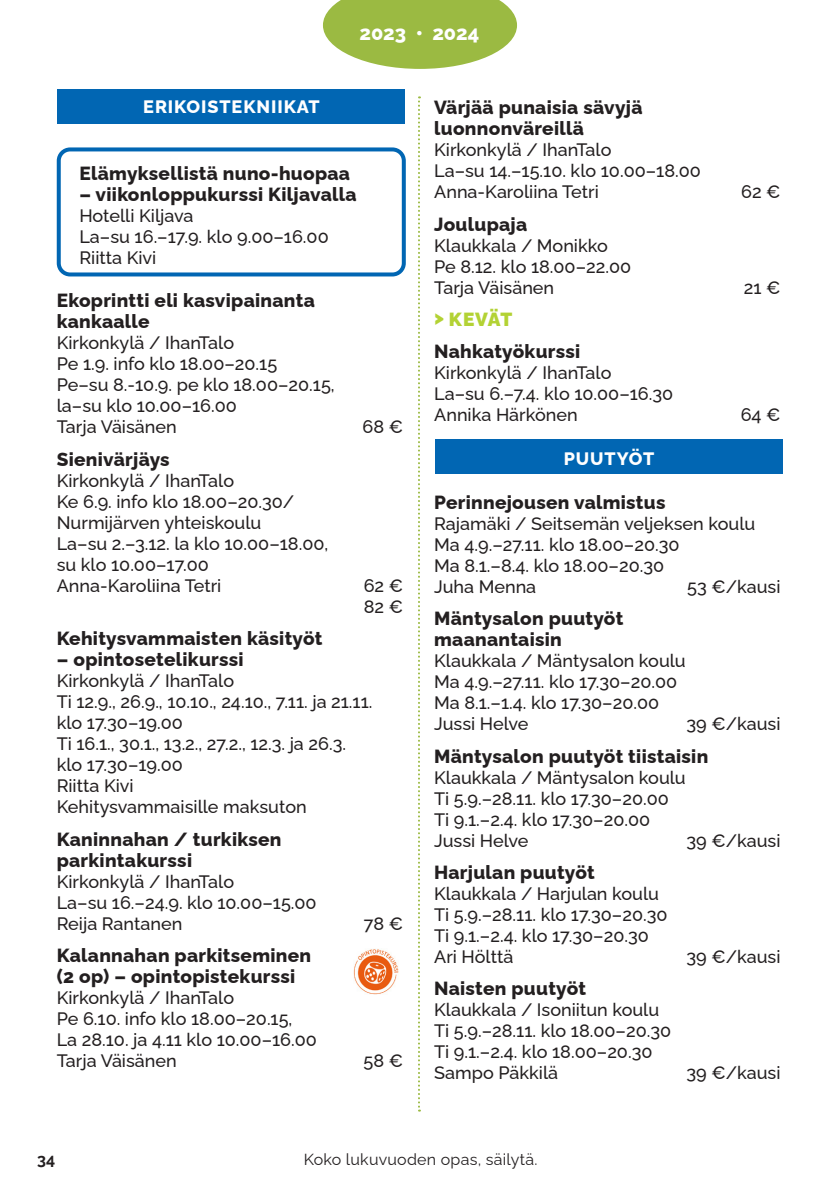
<style>
.page{position:relative;width:840px;height:1191px;background:#fff}
.page>*{position:absolute;margin:0;border:0;box-sizing:border-box;transform-origin:0 0}
.t1{font:800 20px "Raleway";color:#fff}
.Kurssin_nimi{font:800 19px/21px "Raleway";letter-spacing:.015em;color:#231f20}
.Kurssin_nimi-2{font:900 19px "Raleway";letter-spacing:.02em;color:#b3d234}
.Aika{font:500 18px/21px "Raleway";color:#231f20}
.Kurssin_vetäjä{font:500 18px/21px "Raleway";color:#231f20}
.Paikka{font:500 18px "Raleway";color:#231f20}
.PIKKU_VÄLIOTSIKKO_YL{font:800 18px "Raleway";letter-spacing:.05em;color:#fff}
.t2{font:16px "Raleway";letter-spacing:.015em;color:#231f20}
.t3{font:700 16px "Raleway";color:#231f20}
</style>
<div class="page">
<svg style="left:323px;top:0;width:193px;height:69px;background:#aac45f"></svg>
<svg style="left:418px;top:96px;width:2px;height:1015px"></svg>
<div style="left:57px;top:89px;width:347px;height:34px;background:#0166b3"></div>
<div style="left:435px;top:439px;width:347px;height:34px;background:#0166b3"></div>
<img style="left:353px;top:949px;width:45px;height:45px">
<div style="left:57px;top:147px;width:348px;height:129px;border:4px solid #0166b3;border-radius:11px"></div>
<p class="t1" style="left:359px;top:16px;width:121px">2023 • 2024</p>
<p class="PIKKU_VÄLIOTSIKKO_YL" style="left:143px;top:93px;width:178px">ERIKOISTEKNIIKAT</p>
<p class="Kurssin_nimi" style="left:79px;top:160px;width:272px">Elämyksellistä nuno-huopaa</p>
<p class="Kurssin_nimi" style="left:79px;top:181px;width:278px">– viikonloppukurssi Kiljavalla</p>
<p class="Paikka" style="left:79px;top:201px;width:116px">Hotelli Kiljava</p>
<p class="Aika" style="left:79px;top:224px;width:251px">La–su 16.–17.9. klo 9.00–16.00</p>
<p class="Kurssin_vetäjä" style="left:79px;top:245px;width:78px">Riitta Kivi</p>
<p class="Kurssin_nimi" style="left:57px;top:288px;width:259px">Ekoprintti eli kasvipainanta kankaalle</p>
<p class="Paikka" style="left:57px;top:329px;width:179px">Kirkonkylä / IhanTalo</p>
<p class="Aika" style="left:57px;top:351px;width:222px">Pe 1.9. info klo 18.00–20.15</p>
<p class="Aika" style="left:57px;top:372px;width:279px">Pe–su 8.-10.9. pe klo 18.00–20.15, la–su klo 10.00–16.00</p>
<p class="Kurssin_vetäjä" style="left:57px;top:414px;width:121px">Tarja Väisänen</p>
<p class="Kurssin_vetäjä" style="left:362px;top:414px;width:42px">68 €</p>
<p class="Kurssin_nimi" style="left:57px;top:446px;width:114px">Sienivärjäys</p>
<p class="Kurssin_vetäjä" style="left:57px;top:468px;width:179px">Kirkonkylä / IhanTalo</p>
<p class="Kurssin_vetäjä" style="left:57px;top:489px;width:239px">Ke 6.9. info klo 18.00–20.30/<br>Nurmijärven yhteiskoulu</p>
<p class="Kurssin_vetäjä" style="left:57px;top:531px;width:273px">La–su 2.–3.12. la klo 10.00–18.00, su klo 10.00–17.00</p>
<p class="Kurssin_vetäjä" style="left:57px;top:573px;width:166px">Anna-Karoliina Tetri</p>
<p class="Kurssin_vetäjä" style="left:363px;top:573px;width:41px">62 €</p>
<p class="Kurssin_vetäjä" style="left:363px;top:594px;width:41px">82 €</p>
<p class="Kurssin_nimi" style="left:57px;top:626px;width:267px">Kehitysvammaisten käsityöt</p>
<p class="Kurssin_nimi" style="left:57px;top:647px;width:188px">– opintosetelikurssi</p>
<p class="Paikka" style="left:57px;top:666px;width:179px">Kirkonkylä / IhanTalo</p>
<p class="Aika" style="left:57px;top:689px;width:317px">Ti 12.9., 26.9., 10.10., 24.10., 7.11. ja 21.11. klo 17.30–19.00</p>
<p class="Aika" style="left:57px;top:731px;width:291px">Ti 16.1., 30.1., 13.2., 27.2., 12.3. ja 26.3.</p>
<p class="Aika" style="left:57px;top:752px;width:128px">klo 17.30–19.00</p>
<p class="Kurssin_vetäjä" style="left:57px;top:773px;width:78px">Riitta Kivi</p>
<p class="Kurssin_vetäjä" style="left:57px;top:794px;width:251px">Kehitysvammaisille maksuton</p>
<p class="Kurssin_nimi" style="left:57px;top:826px;width:226px">Kaninnahan / turkiksen parkintakurssi</p>
<p class="Paikka" style="left:57px;top:867px;width:179px">Kirkonkylä / IhanTalo</p>
<p class="Aika" style="left:57px;top:889px;width:261px">La–su 16.–24.9. klo 10.00–15.00</p>
<p class="Kurssin_vetäjä" style="left:57px;top:910px;width:127px">Reija Rantanen</p>
<p class="Kurssin_vetäjä" style="left:363px;top:910px;width:41px">78 €</p>
<p class="Kurssin_nimi" style="left:57px;top:942px;width:256px">Kalannahan parkitseminen (2 op) – opintopistekurssi</p>
<p class="Paikka" style="left:57px;top:983px;width:179px">Kirkonkylä / IhanTalo</p>
<p class="Aika" style="left:57px;top:1006px;width:237px">Pe 6.10. info klo 18.00–20.15,</p>
<p class="Aika" style="left:57px;top:1027px;width:261px">La 28.10. ja 4.11 klo 10.00–16.00</p>
<p class="Kurssin_vetäjä" style="left:57px;top:1048px;width:121px">Tarja Väisänen</p>
<p class="Kurssin_vetäjä" style="left:363px;top:1048px;width:41px">58 €</p>
<p class="Kurssin_nimi" style="left:434px;top:95px;width:210px">Värjää punaisia sävyjä luonnonväreillä</p>
<p class="Paikka" style="left:434px;top:136px;width:179px">Kirkonkylä / IhanTalo</p>
<p class="Aika" style="left:434px;top:158px;width:268px">La–su 14.–15.10. klo 10.00–18.00</p>
<p class="Kurssin_vetäjä" style="left:434px;top:179px;width:166px">Anna-Karoliina Tetri</p>
<p class="Kurssin_vetäjä" style="left:740px;top:179px;width:41px">62 €</p>
<p class="Kurssin_nimi" style="left:434px;top:211px;width:94px">Joulupaja</p>
<p class="Paikka" style="left:434px;top:231px;width:175px">Klaukkala / Monikko</p>
<p class="Aika" style="left:434px;top:254px;width:198px">Pe 8.12. klo 18.00–22.00</p>
<p class="Kurssin_vetäjä" style="left:434px;top:275px;width:121px">Tarja Väisänen</p>
<p class="Kurssin_vetäjä" style="left:743px;top:275px;width:38px">21 €</p>
<p class="Kurssin_nimi-2" style="left:434px;top:304px;width:79px">&gt; KEVÄT</p>
<p class="Kurssin_nimi" style="left:434px;top:339px;width:148px">Nahkatyökurssi</p>
<p class="Paikka" style="left:434px;top:359px;width:179px">Kirkonkylä / IhanTalo</p>
<p class="Aika" style="left:434px;top:381px;width:240px">La–su 6.–7.4. klo 10.00–16.30</p>
<p class="Kurssin_vetäjä" style="left:434px;top:402px;width:145px">Annika Härkönen</p>
<p class="Kurssin_vetäjä" style="left:740px;top:402px;width:41px">64 €</p>
<p class="PIKKU_VÄLIOTSIKKO_YL" style="left:563px;top:444px;width:92px">PUUTYÖT</p>
<p class="Kurssin_nimi" style="left:434px;top:489px;width:233px">Perinnejousen valmistus</p>
<p class="Aika" style="left:434px;top:511px;width:322px">Rajamäki / Seitsemän veljeksen koulu<br>Ma 4.9.–27.11. klo 18.00–20.30</p>
<p class="Aika" style="left:434px;top:553px;width:231px">Ma 8.1.–8.4. klo 18.00–20.30</p>
<p class="Kurssin_vetäjä" style="left:434px;top:574px;width:103px">Juha Menna</p>
<p class="Kurssin_vetäjä" style="left:686px;top:574px;width:95px">53 €/kausi</p>
<p class="Kurssin_nimi" style="left:434px;top:606px;width:190px">Mäntysalon puutyöt maanantaisin</p>
<p class="Paikka" style="left:434px;top:646px;width:253px">Klaukkala / Mäntysalon koulu</p>
<p class="Aika" style="left:434px;top:669px;width:244px">Ma 4.9.–27.11. klo 17.30–20.00</p>
<p class="Aika" style="left:434px;top:690px;width:226px">Ma 8.1.–1.4. klo 17.30–20.00</p>
<p class="Kurssin_vetäjä" style="left:434px;top:711px;width:96px">Jussi Helve</p>
<p class="Kurssin_vetäjä" style="left:686px;top:711px;width:95px">39 €/kausi</p>
<p class="Kurssin_nimi" style="left:434px;top:743px;width:275px">Mäntysalon puutyöt tiistaisin</p>
<p class="Paikka" style="left:434px;top:763px;width:253px">Klaukkala / Mäntysalon koulu</p>
<p class="Aika" style="left:434px;top:785px;width:236px">Ti 5.9.–28.11. klo 17.30–20.00</p>
<p class="Aika" style="left:434px;top:806px;width:217px">Ti 9.1.–2.4. klo 17.30–20.00</p>
<p class="Kurssin_vetäjä" style="left:434px;top:827px;width:96px">Jussi Helve</p>
<p class="Kurssin_vetäjä" style="left:686px;top:827px;width:95px">39 €/kausi</p>
<p class="Kurssin_nimi" style="left:434px;top:859px;width:162px">Harjulan puutyöt</p>
<p class="Paikka" style="left:434px;top:879px;width:226px">Klaukkala / Harjulan koulu</p>
<p class="Aika" style="left:434px;top:902px;width:235px">Ti 5.9.–28.11. klo 17.30–20.30</p>
<p class="Aika" style="left:434px;top:923px;width:216px">Ti 9.1.–2.4. klo 17.30–20.30</p>
<p class="Kurssin_vetäjä" style="left:434px;top:944px;width:81px">Ari Hölttä</p>
<p class="Kurssin_vetäjä" style="left:686px;top:944px;width:95px">39 €/kausi</p>
<p class="Kurssin_nimi" style="left:434px;top:976px;width:153px">Naisten puutyöt</p>
<p class="Paikka" style="left:434px;top:995px;width:226px">Klaukkala / Isoniitun koulu</p>
<p class="Aika" style="left:434px;top:1018px;width:238px">Ti 5.9.–28.11. klo 18.00–20.30</p>
<p class="Aika" style="left:434px;top:1039px;width:220px">Ti 9.1.–2.4. klo 18.00–20.30</p>
<p class="Kurssin_vetäjä" style="left:434px;top:1060px;width:125px">Sampo Päkkilä</p>
<p class="Kurssin_vetäjä" style="left:686px;top:1060px;width:95px">39 €/kausi</p>
<p class="t3" style="left:37px;top:1146px;width:20px">34</p>
<p class="t2" style="left:303px;top:1147px;width:235px">Koko lukuvuoden opas, säilytä.</p>
</div>
